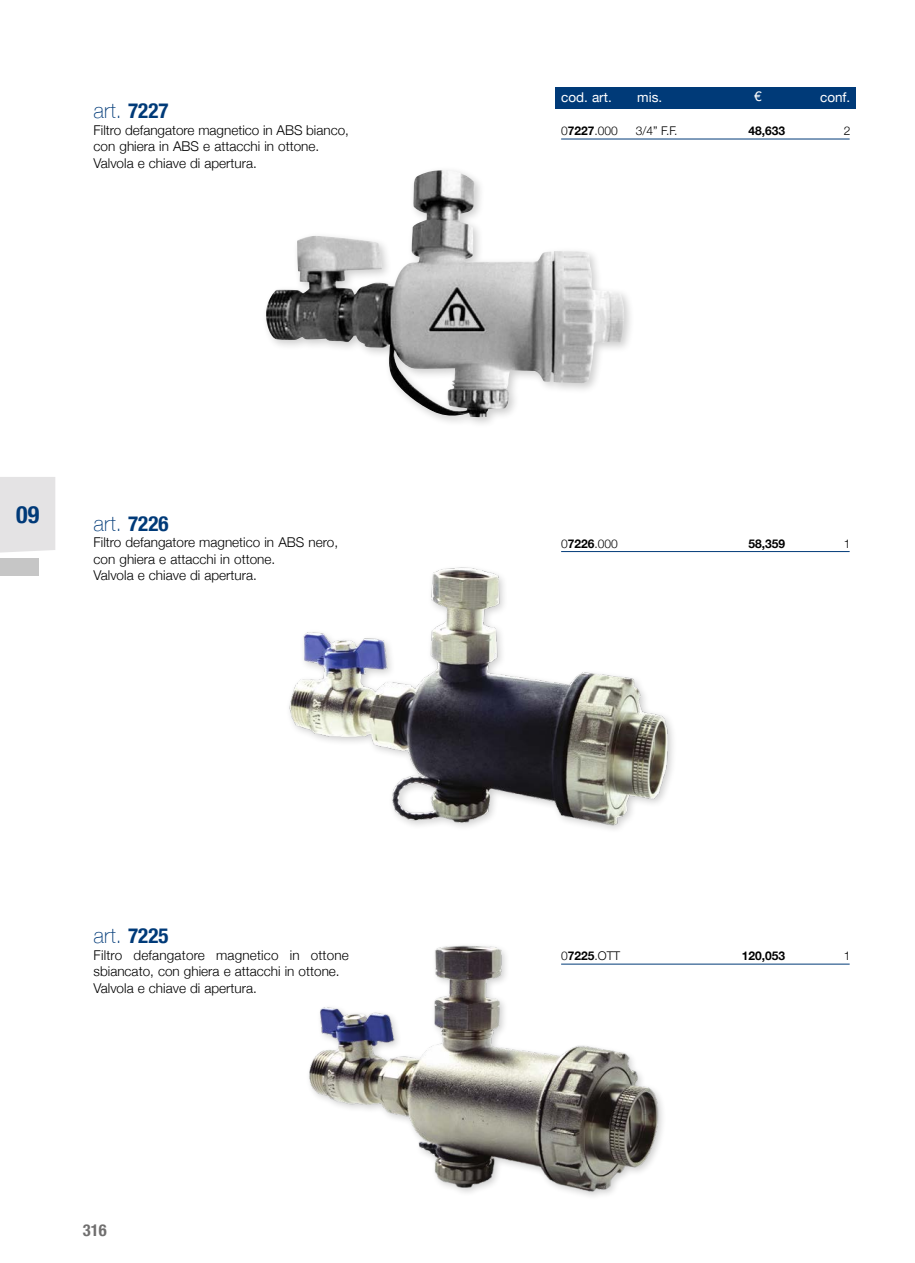
<style>
.page{position:relative;width:915px;height:1263px;background:#fff}
.page>*{position:absolute;margin:0;border:0;box-sizing:border-box;transform-origin:0 0}
.t1{font:700 condensed 24px "Helvetica Neue";color:#003a78}
.codici_articolo{font:100 21px "Helvetica Neue";letter-spacing:.015em;color:#003a78}
.t2{font:700 condensed 16.5px "Helvetica Neue";color:#706f6f}
.t3{font:300 13.5px/16.5px "Helvetica Neue";color:#000}
.t4{font:13.5px "Helvetica Neue";color:#fff}
.TAB_NEW{font:300 12px "Helvetica Neue";color:#000}
.TAB_NEW-2{font:700 12px "Helvetica Neue";color:#000}
.s1{font-weight:700;font-stretch:condensed}
.s2{font-weight:700}
</style>
<div class="page">
<div style="left:555px;top:87px;width:300px;height:21px;background:#003a78"></div>
<hr style="left:561px;top:139px;width:288px;height:1px;background:#003a78">
<hr style="left:561px;top:551px;width:288px;height:1px;background:#003a78">
<hr style="left:561px;top:964px;width:288px;height:1px;background:#003a78">
<img style="left:289px;top:551px;width:425px;height:278px">
<img style="left:309px;top:945px;width:364px;height:251px">
<img style="left:266px;top:170px;width:358px;height:249px">
<div style="left:0;top:477px;width:55px;height:76px;background:#e4e3e4"></div>
<div style="left:0;top:558px;width:38px;height:17px;background:#c6c6c6"></div>
<p class="codici_articolo" style="left:94px;top:95px;width:76px">art. <span class="s1">7227</span></p>
<p class="t3" style="left:94px;top:121px;width:257px">Filtro defangatore magnetico in ABS bianco,</p>
<p class="t3" style="left:94px;top:137px;width:227px">con ghiera in ABS e attacchi in ottone.</p>
<p class="t3" style="left:94px;top:154px;width:165px">Valvola e chiave di apertura.</p>
<h1 class="t1" style="left:16px;top:494px;width:25px">09</h1>
<p class="codici_articolo" style="left:94px;top:507px;width:76px">art. <span class="s1">7226</span></p>
<p class="t3" style="left:94px;top:533px;width:246px">Filtro defangatore magnetico in ABS nero,</p>
<p class="t3" style="left:94px;top:550px;width:183px">con ghiera e attacchi in ottone.</p>
<p class="t3" style="left:94px;top:566px;width:165px">Valvola e chiave di apertura.</p>
<p class="codici_articolo" style="left:94px;top:920px;width:76px">art. <span class="s1">7225</span></p>
<p class="t3" style="left:94px;top:946px;width:257px">Filtro defangatore magnetico in ottone sbiancato, con ghiera e attacchi in ottone.</p>
<p class="t3" style="left:94px;top:979px;width:165px">Valvola e chiave di apertura.</p>
<p class="t2" style="left:83px;top:1217px;width:25px">316</p>
<p class="t4" style="left:561px;top:87px;width:52px">cod. art.</p>
<p class="t4" style="left:637px;top:87px;width:27px">mis.</p>
<p class="t4" style="left:754px;top:86px;width:9px">€</p>
<p class="t4" style="left:819px;top:87px;width:32px">conf.</p>
<p class="TAB_NEW" style="left:561px;top:121px;width:58px">0<span class="s2">7227</span>.000</p>
<p class="TAB_NEW" style="left:635px;top:121px;width:43px">3/4” F.F.</p>
<p class="TAB_NEW-2" style="left:748px;top:122px;width:38px">48,633</p>
<p class="TAB_NEW" style="left:843px;top:121px;width:8px">2</p>
<p class="TAB_NEW" style="left:561px;top:534px;width:58px">0<span class="s2">7226</span>.000</p>
<p class="TAB_NEW-2" style="left:748px;top:534px;width:38px">58,359</p>
<p class="TAB_NEW" style="left:843px;top:534px;width:8px">1</p>
<p class="TAB_NEW" style="left:561px;top:946px;width:60px">0<span class="s2">7225</span>.OTT</p>
<p class="TAB_NEW-2" style="left:741px;top:947px;width:45px">120,053</p>
<p class="TAB_NEW" style="left:843px;top:946px;width:8px">1</p>
</div>
